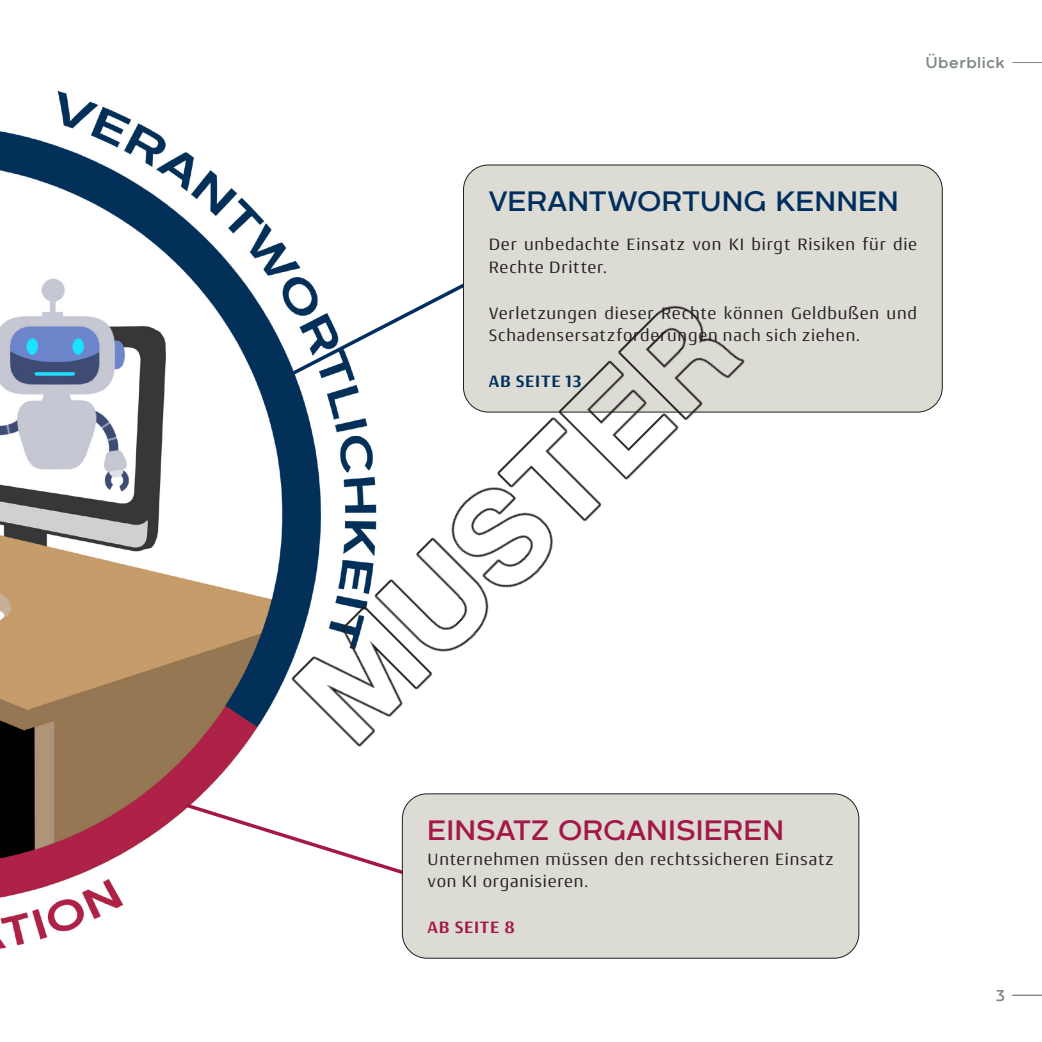
<style>
.page{position:relative;width:1042px;height:1042px;background:#fff}
.page>*{position:absolute;margin:0;border:0;box-sizing:border-box;transform-origin:0 0}
.t1{font:28px "Arkibal";letter-spacing:.005em;color:#a31849}
.t2{font:28px "Arkibal";letter-spacing:.005em;color:#002e5e}
.t3{font:17.5px/22.8px "Conto";letter-spacing:.045em;color:#231f20}
.t4{font:700 17.5px "Conto";letter-spacing:.045em;color:#002e5e}
.t5{font:700 17.5px "Conto";letter-spacing:.045em;color:#a31849}
.t6{font:15.75px "Arkibal";letter-spacing:.02em;color:#7d868a}
</style>
<div class="page">
<svg style="left:1013px;top:62px;width:29px;height:1px"></svg>
<hr style="left:1012px;top:995px;width:30px;height:1px;background:#7d868a">
<img style="left:0;top:91px;width:473px;height:868px">
<svg style="left:182px;top:801px;width:227px;height:79px"></svg>
<div style="left:402px;top:794px;width:457px;height:164px;background:#dcdcd4;border-radius:25px"></div>
<div style="left:402px;top:793px;width:457px;height:165px;border:1px solid #231f20;border-radius:25px"></div>
<div style="left:463px;top:165px;width:479px;height:247px;background:#dcdcd4;border-radius:25px"></div>
<img style="left:266px;top:266px;width:510px;height:510px">
<p class="t6" style="left:925px;top:52px;width:81px">Überblick</p>
<h1 class="t2" style="left:489px;top:182px;width:412px">VERANTWORTUNG KENNEN</h1>
<p class="t3" style="left:489px;top:232px;width:430px">Der unbedachte Einsatz von KI birgt Risiken für die<br>Rechte Dritter.</p>
<p class="t3" style="left:489px;top:301px;width:430px">Verletzungen dieser Rechte können Geldbußen und<br>Schadensersatzforderungen nach sich ziehen.</p>
<p class="t4" style="left:489px;top:370px;width:94px">AB SEITE 13</p>
<h1 class="t1" style="left:427px;top:811px;width:358px">EINSATZ ORGANISIEREN</h1>
<p class="t3" style="left:427px;top:847px;width:407px">Unternehmen müssen den rechtssicheren Einsatz von KI organisieren.</p>
<p class="t5" style="left:427px;top:916px;width:89px">AB SEITE 8</p>
<p class="t6" style="left:996px;top:985px;width:10px">3</p>
</div>
